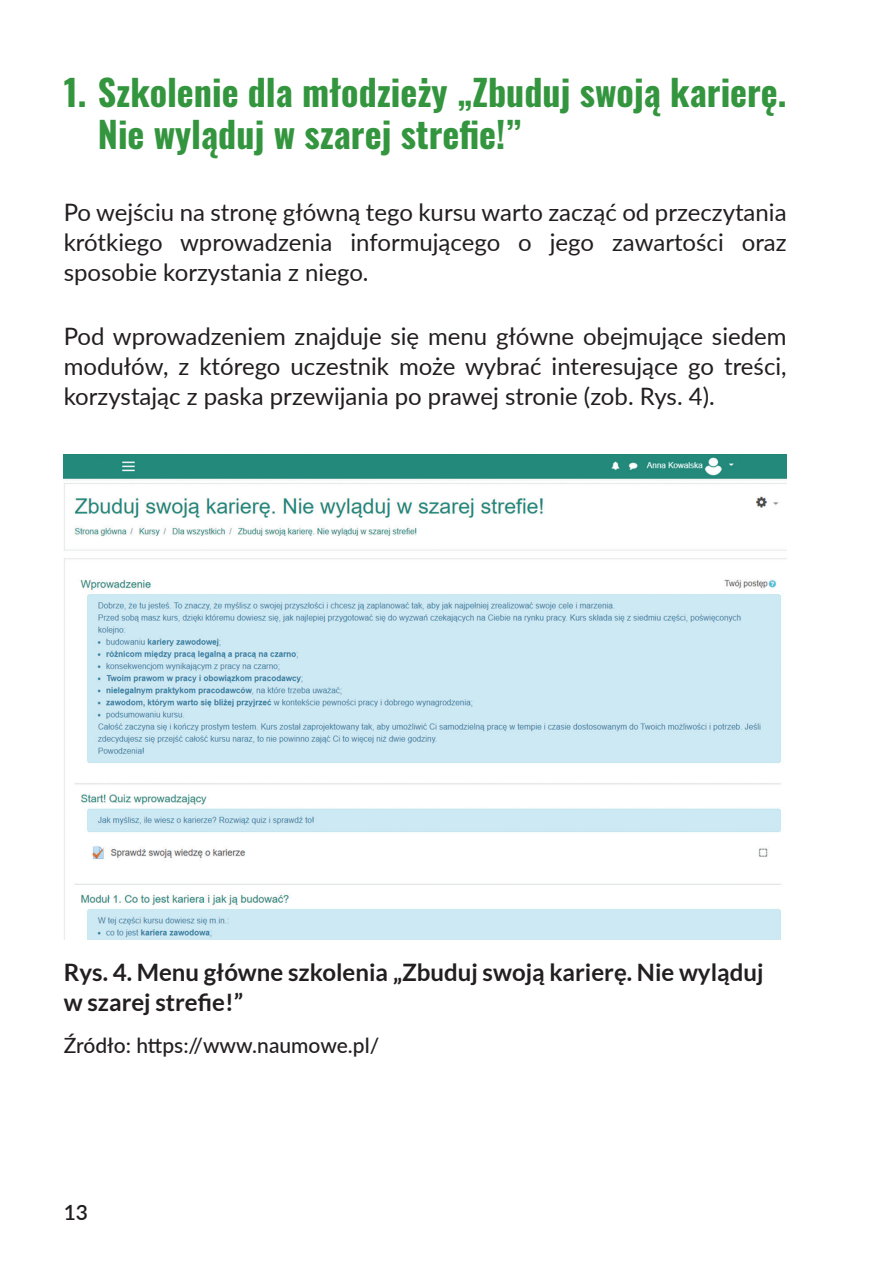
<style>
.page{position:relative;width:893px;height:1263px;background:#fff}
.page>*{position:absolute;margin:0;border:0;box-sizing:border-box;transform-origin:0 0}
.Tytul_3{font:700 36px/42px "Oswald";color:#34953f}
.Tekst_bez{font:24px/30px "Lato";color:#231f20;text-align:justify}
.Wykres_tabela_nad{font:700 24px/30px "Lato";color:#231f20}
.Wykres_tabela_zrodlo{font:500 21px "Lato";color:#231f20}
.t1{font:600 21px "Lato";color:#231f20}
</style>
<div class="page">
<img style="left:64px;top:454px;width:723px;height:486px">
<p class="Tytul_3" style="left:98px;top:73px;width:690px;text-indent:-34px">1. Szkolenie dla młodzieży „Zbuduj swoją karierę.<br>Nie wyląduj w szarej strefie!”</p>
<p class="Tekst_bez" style="left:64px;top:197px;width:724px">Po wejściu na stronę główną tego kursu warto zacząć od przeczytania krótkiego wprowadzenia informującego o jego zawartości oraz sposobie korzystania z niego.</p>
<p class="Tekst_bez" style="left:64px;top:321px;width:724px">Pod wprowadzeniem znajduje się menu główne obejmujące siedem modułów, z którego uczestnik może wybrać interesujące go treści, korzystając z paska przewijania po prawej stronie (zob. Rys. 4).</p>
<p class="Wykres_tabela_nad" style="left:64px;top:957px;width:701px">Rys. 4. Menu główne szkolenia „Zbuduj swoją karierę. Nie wyląduj w szarej strefie!”</p>
<p class="Wykres_tabela_zrodlo" style="left:64px;top:1030px;width:317px">Źródło: https://www.naumowe.pl/</p>
<p class="t1" style="left:64px;top:1197px;width:26px">13</p>
</div>
